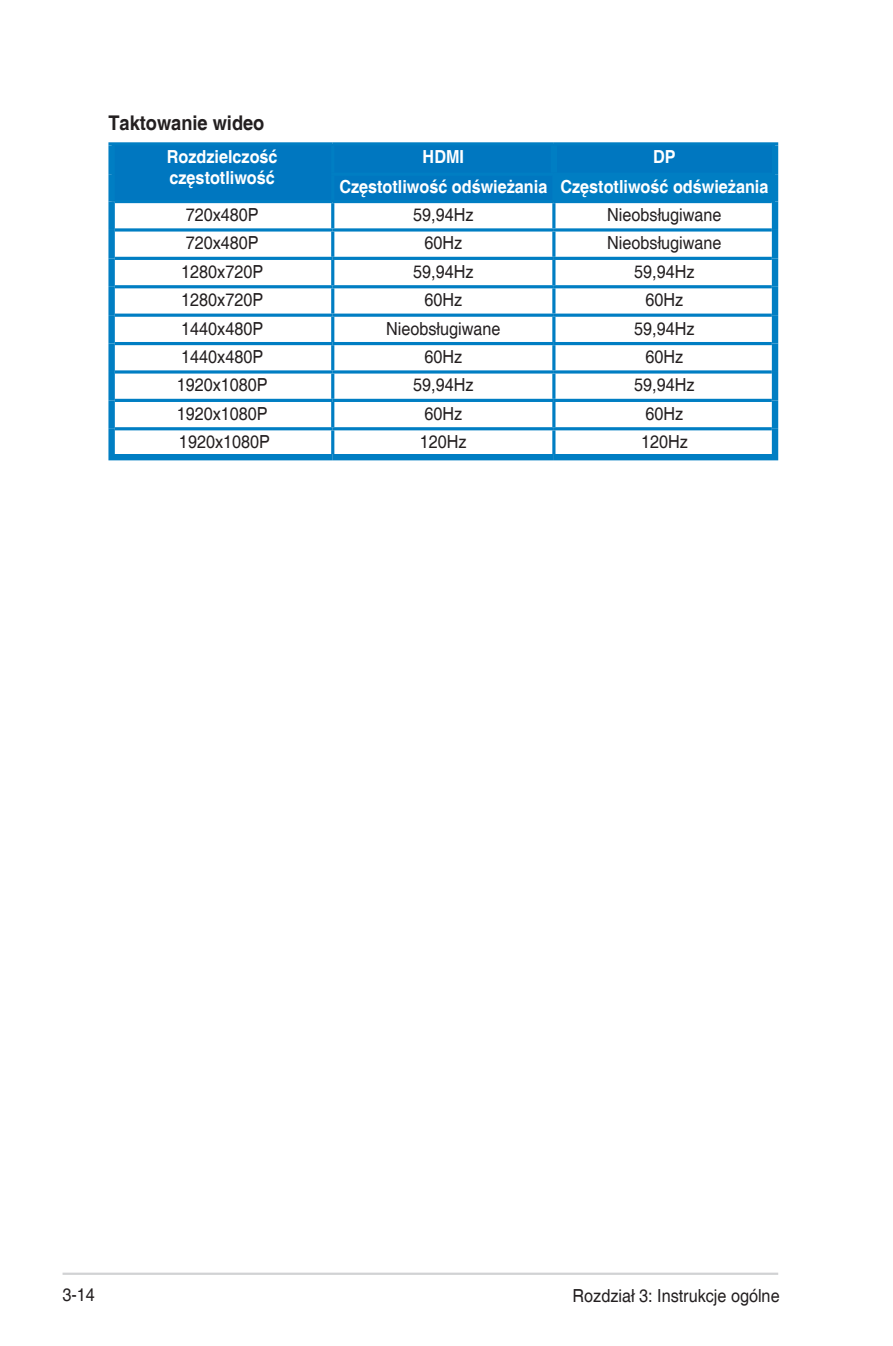
<style>
.page{position:relative;width:893px;height:1346px;background:#fff}
.page>*{position:absolute;margin:0;border:0;box-sizing:border-box;transform-origin:0 0}
.List_Bold{font:700 20.25px "Helvetica";color:#231f20;scale:.9 1}
.Table_Text_-new{font:18px "Helvetica";color:#231f20;scale:.9 1}
.Table_Text_Head_-_ne{font:700 18px/21.6px "Helvetica";color:#fff;scale:.9 1}
</style>
<div class="page">
<hr style="left:63px;top:1272px;width:715px;height:3px;background:#d1d2d4">
<div style="left:115px;top:145px;width:657px;height:55px;background:#0077c0"></div>
<div style="left:333px;top:174px;width:221px;height:28px;background:#0077c0"></div>
<div style="left:554px;top:174px;width:221px;height:28px;background:#007ec3"></div>
<div style="left:108px;top:202px;width:7px;height:28px;background:#007ec3"></div>
<div style="left:772px;top:202px;width:6px;height:28px;background:#007ec3"></div>
<div style="left:108px;top:230px;width:7px;height:28px;background:#007ec3"></div>
<div style="left:772px;top:230px;width:6px;height:28px;background:#007ec3"></div>
<div style="left:108px;top:258px;width:7px;height:29px;background:#007ec3"></div>
<div style="left:772px;top:258px;width:6px;height:29px;background:#007ec3"></div>
<div style="left:108px;top:287px;width:7px;height:28px;background:#007ec3"></div>
<div style="left:772px;top:287px;width:6px;height:28px;background:#007ec3"></div>
<div style="left:108px;top:315px;width:7px;height:29px;background:#007ec3"></div>
<div style="left:772px;top:315px;width:6px;height:29px;background:#007ec3"></div>
<div style="left:108px;top:344px;width:7px;height:28px;background:#007ec3"></div>
<div style="left:772px;top:344px;width:6px;height:28px;background:#007ec3"></div>
<div style="left:108px;top:372px;width:7px;height:28px;background:#007ec3"></div>
<div style="left:772px;top:372px;width:6px;height:28px;background:#007ec3"></div>
<div style="left:108px;top:400px;width:7px;height:29px;background:#007ec3"></div>
<div style="left:772px;top:400px;width:6px;height:29px;background:#007ec3"></div>
<div style="left:108px;top:429px;width:7px;height:25px;background:#007ec3"></div>
<div style="left:772px;top:429px;width:6px;height:25px;background:#007ec3"></div>
<div style="left:108px;top:454px;width:225px;height:6px;background:#007ec3"></div>
<div style="left:333px;top:454px;width:221px;height:6px;background:#007ec3"></div>
<div style="left:554px;top:454px;width:224px;height:6px;background:#007ec3"></div>
<hr style="left:331px;top:203px;width:3px;height:25px;background:#007ec3">
<hr style="left:552px;top:203px;width:3px;height:25px;background:#007ec3">
<svg style="left:115px;top:228px;width:218px;height:4px"></svg>
<svg style="left:333px;top:228px;width:221px;height:4px"></svg>
<hr style="left:331px;top:232px;width:3px;height:25px;background:#007ec3">
<svg style="left:554px;top:228px;width:218px;height:4px"></svg>
<hr style="left:552px;top:232px;width:3px;height:25px;background:#007ec3">
<hr style="left:115px;top:257px;width:218px;height:3px;background:#007ec3">
<hr style="left:333px;top:257px;width:221px;height:3px;background:#007ec3">
<hr style="left:331px;top:260px;width:3px;height:25px;background:#007ec3">
<hr style="left:554px;top:257px;width:218px;height:3px;background:#007ec3">
<hr style="left:552px;top:260px;width:3px;height:25px;background:#007ec3">
<hr style="left:115px;top:285px;width:218px;height:3px;background:#007ec3">
<hr style="left:333px;top:285px;width:221px;height:3px;background:#007ec3">
<hr style="left:331px;top:288px;width:3px;height:26px;background:#007ec3">
<hr style="left:554px;top:285px;width:218px;height:3px;background:#007ec3">
<hr style="left:552px;top:288px;width:3px;height:26px;background:#007ec3">
<hr style="left:115px;top:314px;width:218px;height:3px;background:#007ec3">
<hr style="left:333px;top:314px;width:221px;height:3px;background:#007ec3">
<hr style="left:331px;top:317px;width:3px;height:25px;background:#007ec3">
<hr style="left:554px;top:314px;width:218px;height:3px;background:#007ec3">
<hr style="left:552px;top:317px;width:3px;height:25px;background:#007ec3">
<hr style="left:115px;top:342px;width:218px;height:3px;background:#007ec3">
<hr style="left:333px;top:342px;width:221px;height:3px;background:#007ec3">
<hr style="left:331px;top:345px;width:3px;height:25px;background:#007ec3">
<hr style="left:554px;top:342px;width:218px;height:3px;background:#007ec3">
<hr style="left:552px;top:345px;width:3px;height:25px;background:#007ec3">
<svg style="left:115px;top:370px;width:218px;height:4px"></svg>
<svg style="left:333px;top:370px;width:221px;height:4px"></svg>
<hr style="left:331px;top:374px;width:3px;height:25px;background:#007ec3">
<svg style="left:554px;top:370px;width:218px;height:4px"></svg>
<hr style="left:552px;top:374px;width:3px;height:25px;background:#007ec3">
<hr style="left:115px;top:399px;width:218px;height:3px;background:#007ec3">
<hr style="left:333px;top:399px;width:221px;height:3px;background:#007ec3">
<hr style="left:331px;top:402px;width:3px;height:25px;background:#007ec3">
<hr style="left:554px;top:399px;width:218px;height:3px;background:#007ec3">
<hr style="left:552px;top:402px;width:3px;height:25px;background:#007ec3">
<hr style="left:115px;top:427px;width:218px;height:3px;background:#007ec3">
<hr style="left:333px;top:427px;width:221px;height:3px;background:#007ec3">
<hr style="left:331px;top:430px;width:3px;height:24px;background:#007ec3">
<hr style="left:554px;top:427px;width:218px;height:3px;background:#007ec3">
<hr style="left:552px;top:430px;width:3px;height:24px;background:#007ec3">
<div style="left:108px;top:145px;width:7px;height:29px;background:#007ec3"></div>
<div style="left:108px;top:174px;width:7px;height:28px;background:#007ec3"></div>
<hr style="left:108px;top:142px;width:225px;height:3px;background:#007ec3">
<hr style="left:333px;top:142px;width:221px;height:3px;background:#007ec3">
<hr style="left:331px;top:145px;width:3px;height:28px;background:#007ec3">
<hr style="left:331px;top:176px;width:3px;height:24px;background:#007ec3">
<hr style="left:331px;top:173px;width:223px;height:3px;background:#007ec3">
<hr style="left:115px;top:200px;width:218px;height:3px;background:#007ec3">
<hr style="left:333px;top:200px;width:221px;height:3px;background:#007ec3">
<hr style="left:552px;top:176px;width:3px;height:24px;background:#007ec3">
<div style="left:772px;top:174px;width:6px;height:28px;background:#007ec3"></div>
<hr style="left:554px;top:200px;width:218px;height:3px;background:#007ec3">
<div style="left:551px;top:145px;width:6px;height:28px;background:#007ec3"></div>
<hr style="left:554px;top:142px;width:224px;height:3px;background:#007ec3">
<hr style="left:554px;top:173px;width:218px;height:3px;background:#007ec3">
<div style="left:772px;top:145px;width:6px;height:29px;background:#007ec3"></div>
<p class="List_Bold" style="left:108px;top:110px;width:175px">Taktowanie wideo</p>
<p class="Table_Text_Head_-_ne" style="left:167px;top:146px;width:125px">Rozdzielczość częstotliwość</p>
<p class="Table_Text_Head_-_ne" style="left:423px;top:146px;width:47px">HDMI</p>
<p class="Table_Text_Head_-_ne" style="left:653px;top:146px;width:27px">DP</p>
<p class="Table_Text_Head_-_ne" style="left:339px;top:177px;width:233px">Częstotliwość odświeżania</p>
<p class="Table_Text_Head_-_ne" style="left:560px;top:177px;width:233px">Częstotliwość odświeżania</p>
<p class="Table_Text_-new" style="left:186px;top:204px;width:83px">720x480P</p>
<p class="Table_Text_-new" style="left:413px;top:204px;width:69px">59,94Hz</p>
<p class="Table_Text_-new" style="left:607px;top:204px;width:129px">Nieobsługiwane</p>
<p class="Table_Text_-new" style="left:186px;top:233px;width:83px">720x480P</p>
<p class="Table_Text_-new" style="left:424px;top:233px;width:44px">60Hz</p>
<p class="Table_Text_-new" style="left:607px;top:233px;width:129px">Nieobsługiwane</p>
<p class="Table_Text_-new" style="left:181px;top:261px;width:93px">1280x720P</p>
<p class="Table_Text_-new" style="left:413px;top:261px;width:69px">59,94Hz</p>
<p class="Table_Text_-new" style="left:634px;top:261px;width:69px">59,94Hz</p>
<p class="Table_Text_-new" style="left:181px;top:289px;width:93px">1280x720P</p>
<p class="Table_Text_-new" style="left:424px;top:289px;width:44px">60Hz</p>
<p class="Table_Text_-new" style="left:645px;top:289px;width:44px">60Hz</p>
<p class="Table_Text_-new" style="left:181px;top:318px;width:93px">1440x480P</p>
<p class="Table_Text_-new" style="left:386px;top:318px;width:129px">Nieobsługiwane</p>
<p class="Table_Text_-new" style="left:634px;top:318px;width:69px">59,94Hz</p>
<p class="Table_Text_-new" style="left:181px;top:346px;width:93px">1440x480P</p>
<p class="Table_Text_-new" style="left:424px;top:346px;width:44px">60Hz</p>
<p class="Table_Text_-new" style="left:645px;top:346px;width:44px">60Hz</p>
<p class="Table_Text_-new" style="left:177px;top:375px;width:103px">1920x1080P</p>
<p class="Table_Text_-new" style="left:413px;top:375px;width:69px">59,94Hz</p>
<p class="Table_Text_-new" style="left:634px;top:375px;width:69px">59,94Hz</p>
<p class="Table_Text_-new" style="left:177px;top:403px;width:103px">1920x1080P</p>
<p class="Table_Text_-new" style="left:424px;top:403px;width:44px">60Hz</p>
<p class="Table_Text_-new" style="left:645px;top:403px;width:44px">60Hz</p>
<p class="Table_Text_-new" style="left:179px;top:431px;width:103px">1920x1080P</p>
<p class="Table_Text_-new" style="left:420px;top:431px;width:54px">120Hz</p>
<p class="Table_Text_-new" style="left:641px;top:431px;width:54px">120Hz</p>
<p class="Table_Text_-new" style="left:63px;top:1284px;width:38px">3-14</p>
<p class="Table_Text_-new" style="left:573px;top:1285px;width:232px">Rozdział 3: Instrukcje ogólne</p>
</div>
